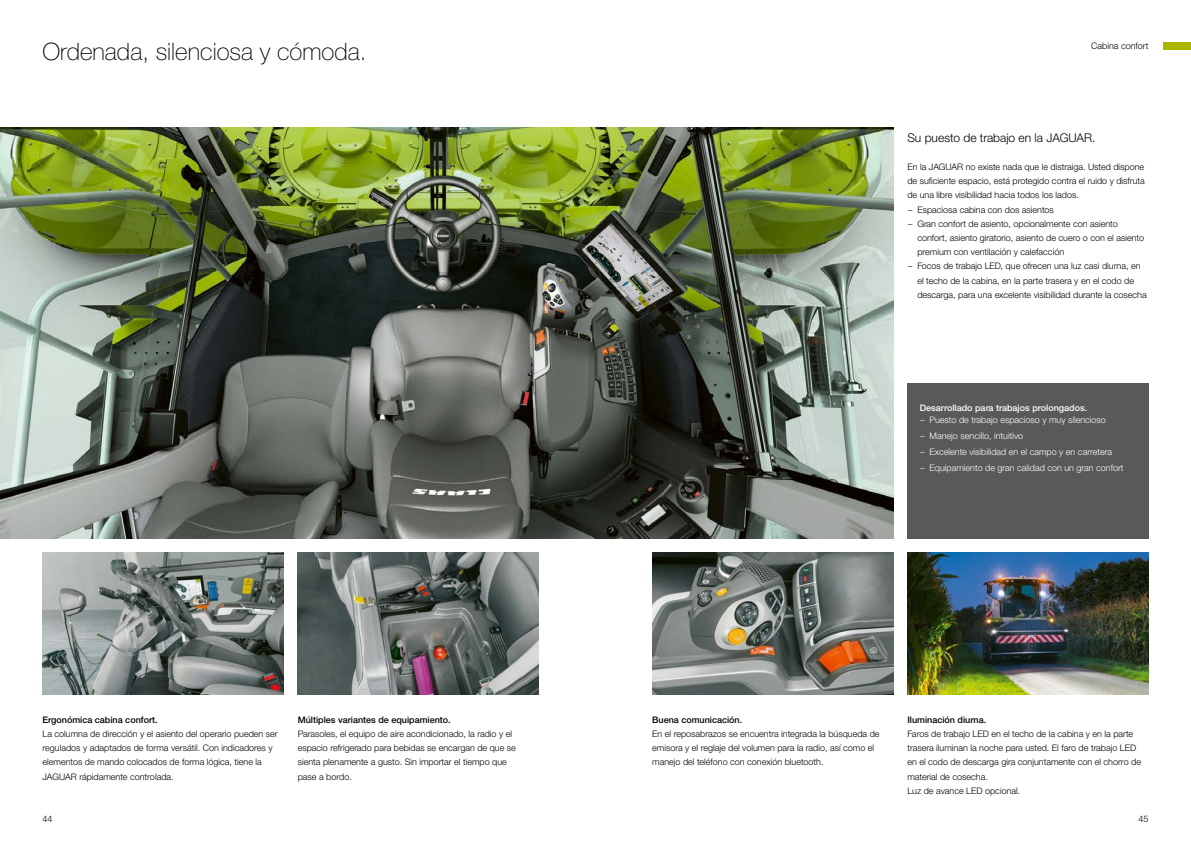
<style>
.page{position:relative;width:1191px;height:842px;background:#fff}
.page>*{position:absolute;margin:0;border:0;box-sizing:border-box;transform-origin:0 0}
.t1{font:100 24px "CLAAS Helvetica Neue";color:#000}
.t2{font:300 12px "CLAAS Helvetica Neue";color:#000}
.t3{font:300 9px/14.2px "CLAAS Helvetica Neue";color:#000}
.t4{font:300 9px/15.8px "CLAAS Helvetica Neue";color:#fff}
.t5{font:500 9px "CLAAS Helvetica Neue";color:#000}
.t6{font:500 9px "CLAAS Helvetica Neue";color:#fff}
</style>
<div class="page">
<div style="left:1162px;top:43px;width:29px;height:7px;background:#aab500"></div>
<img style="left:298px;top:553px;width:241px;height:141px">
<img style="left:43px;top:553px;width:240px;height:141px">
<img style="left:652px;top:553px;width:241px;height:141px">
<img style="left:0;top:128px;width:893px;height:411px">
<img style="left:907px;top:553px;width:241px;height:141px">
<div style="left:907px;top:383px;width:241px;height:156px;background:#595959"></div>
<h1 class="t1" style="left:43px;top:36px;width:325px">Ordenada, silenciosa y cómoda.</h1>
<p class="t5" style="left:43px;top:714px;width:117px">Ergonómica cabina confort.</p>
<p class="t3" style="left:43px;top:727px;width:237px">La columna de dirección y el asiento del operario pueden ser regulados y adaptados de forma versátil. Con indicadores y elementos de mando colocados de forma lógica, tiene la JAGUAR rápidamente controlada.</p>
<p class="t5" style="left:298px;top:714px;width:154px">Múltiples variantes de equipamiento.</p>
<p class="t3" style="left:298px;top:727px;width:220px">Parasoles, el equipo de aire acondicionado, la radio y el espacio refrigerado para bebidas se encargan de que se sienta plenamente a gusto. Sin importar el tiempo que pase a bordo.</p>
<p class="t3" style="left:1091px;top:39px;width:59px">Cabina confort</p>
<h2 class="t2" style="left:907px;top:130px;width:190px">Su puesto de trabajo en la JAGUAR.</h2>
<p class="t3" style="left:907px;top:160px;width:239px">En la JAGUAR no existe nada que le distraiga. Usted dispone de suficiente espacio, está protegido contra el ruido y disfruta de una libre visibilidad hacia todos los lados.<br>− Espaciosa cabina con dos asientos<br>− Gran confort de asiento, opcionalmente con asiento</p>
<p class="t3" style="left:917px;top:231px;width:228px">confort, asiento giratorio, asiento de cuero o con el asiento</p>
<p class="t3" style="left:917px;top:245px;width:148px">premium con ventilación y calefacción</p>
<p class="t3" style="left:907px;top:259px;width:235px">− Focos de trabajo LED, que ofrecen una luz casi diurna, en</p>
<p class="t3" style="left:917px;top:273px;width:218px">el techo de la cabina, en la parte trasera y en el codo de</p>
<p class="t3" style="left:917px;top:288px;width:231px">descarga, para una excelente visibilidad durante la cosecha</p>
<p class="t6" style="left:919px;top:402px;width:169px">Desarrollado para trabajos prolongados.</p>
<p class="t4" style="left:919px;top:413px;width:205px">− Puesto de trabajo espacioso y muy silencioso<br>− Manejo sencillo, intuitivo<br>− Excelente visibilidad en el campo y en carretera<br>− Equipamiento de gran calidad con un gran confort</p>
<p class="t5" style="left:652px;top:714px;width:92px">Buena comunicación.</p>
<p class="t3" style="left:652px;top:727px;width:229px">En el reposabrazos se encuentra integrada la búsqueda de emisora y el reglaje del volumen para la radio, así como el manejo del teléfono con conexión bluetooth.</p>
<p class="t5" style="left:907px;top:714px;width:80px">Iluminación diurna.</p>
<p class="t3" style="left:907px;top:727px;width:235px">Faros de trabajo LED en el techo de la cabina y en la parte trasera iluminan la noche para usted. El faro de trabajo LED en el codo de descarga gira conjuntamente con el chorro de material de cosecha.<br>Luz de avance LED opcional.</p>
<p class="t3" style="left:43px;top:812px;width:12px">44</p>
<p class="t3" style="left:1138px;top:812px;width:12px">45</p>
</div>
